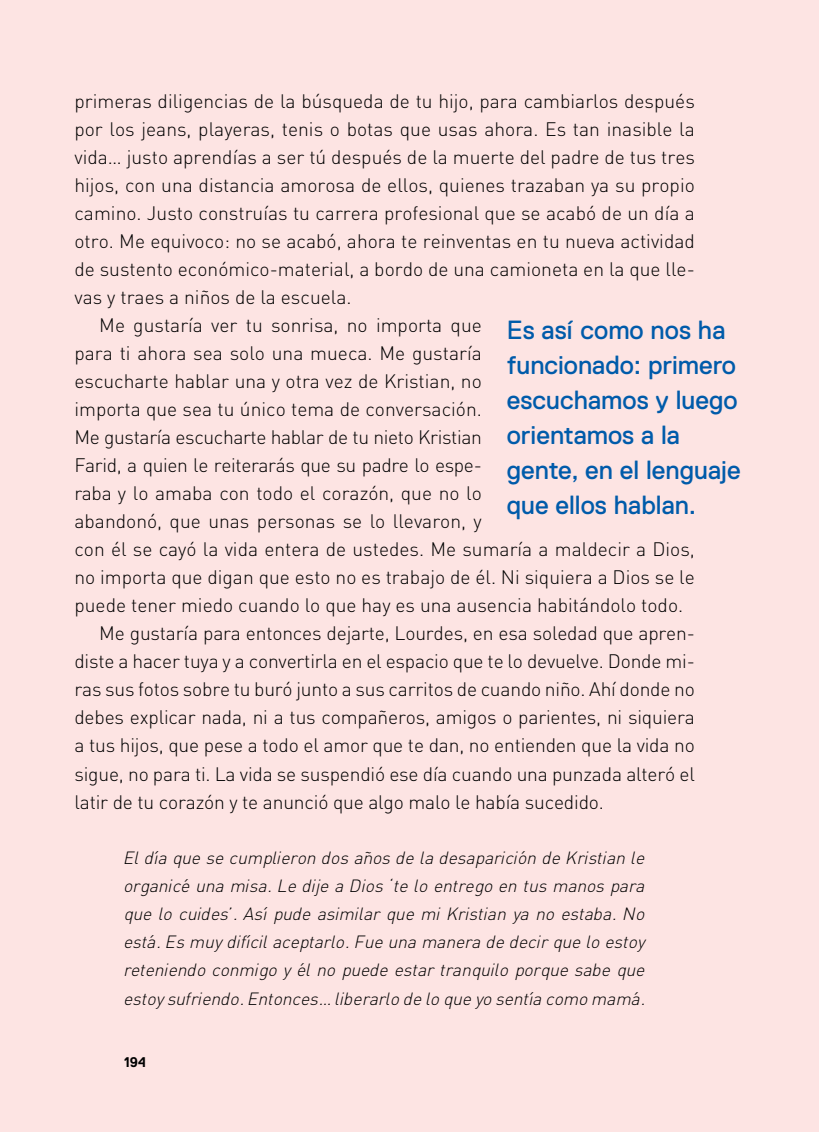
<style>
.page{position:relative;width:819px;height:1132px;background:#fff}
.page>*{position:absolute;margin:0;border:0;box-sizing:border-box;transform-origin:0 0}
.t1{font:26.25px/35px "Replica";color:#005baa}
.t2{font:300 19.25px "DIN";color:#000}
.t3{font:300 19.25px "DIN";letter-spacing:-.02em;color:#000}
.t4{font:italic 300 17.5px/28px "DIN";letter-spacing:-.005em;color:#000;text-align:justify}
.t5{font:700 14px "Replica";color:#000}
</style>
<div class="page">
<div style="left:0;top:0;width:819px;height:1131px;background:#fde4e3"></div>
<p class="t2" style="left:74px;top:89px;width:622px">primeras diligencias de la búsqueda de tu hijo, para cambiarlos después</p>
<p class="t2" style="left:74px;top:117px;width:622px">por los jeans, playeras, tenis o botas que usas ahora. Es tan inasible la</p>
<p class="t2" style="left:74px;top:145px;width:622px">vida… justo aprendías a ser tú después de la muerte del padre de tus tres</p>
<p class="t2" style="left:74px;top:173px;width:622px">hijos, con una distancia amorosa de ellos, quienes trazaban ya su propio</p>
<p class="t2" style="left:74px;top:201px;width:622px">camino. Justo construías tu carrera profesional que se acabó de un día a</p>
<p class="t2" style="left:74px;top:229px;width:622px">otro. Me equivoco: no se acabó, ahora te reinventas en tu nueva actividad</p>
<p class="t2" style="left:74px;top:257px;width:622px">de sustento económico-material, a bordo de una camioneta en la que lle-</p>
<p class="t2" style="left:74px;top:285px;width:278px">vas y traes a niños de la escuela.</p>
<p class="t2" style="left:99px;top:313px;width:384px">Me gustaría ver tu sonrisa, no importa que</p>
<p class="t2" style="left:74px;top:341px;width:409px">para ti ahora sea solo una mueca. Me gustaría</p>
<p class="t2" style="left:74px;top:369px;width:409px">escucharte hablar una y otra vez de Kristian, no</p>
<p class="t2" style="left:74px;top:397px;width:409px">importa que sea tu único tema de conversación.</p>
<p class="t3" style="left:74px;top:425px;width:409px">Me gustaría escucharte hablar de tu nieto Kristian</p>
<p class="t3" style="left:74px;top:453px;width:409px">Farid, a quien le reiterarás que su padre lo espe-</p>
<p class="t2" style="left:74px;top:481px;width:409px">raba y lo amaba con todo el corazón, que no lo</p>
<p class="t2" style="left:74px;top:509px;width:409px">abandonó, que unas personas se lo llevaron, y</p>
<p class="t2" style="left:74px;top:537px;width:622px">con él se cayó la vida entera de ustedes. Me sumaría a maldecir a Dios,</p>
<p class="t2" style="left:74px;top:565px;width:622px">no importa que digan que esto no es trabajo de él. Ni siquiera a Dios se le</p>
<p class="t2" style="left:74px;top:593px;width:610px">puede tener miedo cuando lo que hay es una ausencia habitándolo todo.</p>
<p class="t2" style="left:99px;top:621px;width:597px">Me gustaría para entonces dejarte, Lourdes, en esa soledad que apren-</p>
<p class="t2" style="left:74px;top:649px;width:622px">diste a hacer tuya y a convertirla en el espacio que te lo devuelve. Donde mi-</p>
<p class="t2" style="left:74px;top:677px;width:622px">ras sus fotos sobre tu buró junto a sus carritos de cuando niño. Ahí donde no</p>
<p class="t2" style="left:74px;top:705px;width:622px">debes explicar nada, ni a tus compañeros, amigos o parientes, ni siquiera</p>
<p class="t2" style="left:74px;top:733px;width:622px">a tus hijos, que pese a todo el amor que te dan, no entienden que la vida no</p>
<p class="t2" style="left:74px;top:761px;width:622px">sigue, no para ti. La vida se suspendió ese día cuando una punzada alteró el</p>
<p class="t2" style="left:74px;top:789px;width:531px">latir de tu corazón y te anunció que algo malo le había sucedido.</p>
<p class="t4" style="left:124px;top:843px;width:522px">El día que se cumplieron dos años de la desaparición de Kristian le organicé una misa. Le dije a Dios ‘te lo entrego en tus manos para que lo cuides’. Así pude asimilar que mi Kristian ya no estaba. No está. Es muy difícil aceptarlo. Fue una manera de decir que lo estoy reteniendo conmigo y él no puede estar tranquilo porque sabe que estoy sufriendo. Entonces… liberarlo de lo que yo sentía como mamá.</p>
<h1 class="t1" style="left:506px;top:312px;width:235px">Es así como nos ha funcionado: primero escuchamos y luego orientamos a la gente, en el lenguaje que ellos hablan.</h1>
<p class="t5" style="left:124px;top:1054px;width:23px">194</p>
</div>
